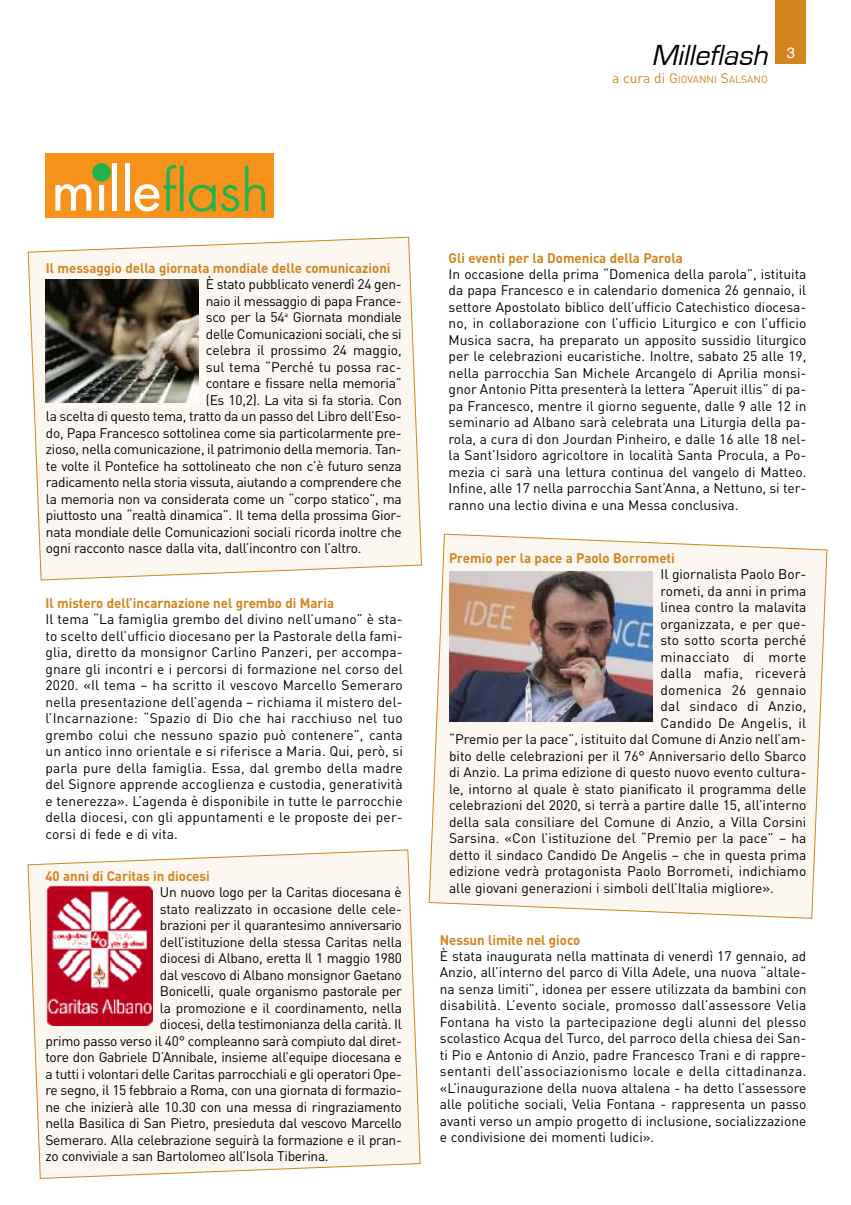
<style>
.page{position:relative;width:851px;height:1205px;background:#fff}
.page>*{position:absolute;margin:0;border:0;box-sizing:border-box;transform-origin:0 0}
.t1{font:italic 30px "Eurostile";color:#000}
.t2{font:15px "Helvetica";color:#fff}
.t3{font:13.75px/16.5px "DIN";letter-spacing:-.02em;color:#000;text-align:justify}
.t4{font:13.75px "DIN";color:#000}
.t5{font:700 13.75px "DIN";color:#d2841f;scale:.96 1}
.t6{font:13.75px "DIN";letter-spacing:.005em;color:#000}
.t7{font:13.75px "DIN";letter-spacing:.02em;color:#000}
.t8{font:10.25px "DIN";color:#d2841f}
.s1{font-size:13.75px}
</style>
<div class="page">
<svg style="left:28px;top:237px;width:394px;height:344px"></svg>
<div style="left:46px;top:154px;width:227px;height:64px;background:#f7931d"></div>
<svg style="left:55px;top:184px;width:36px;height:27px"></svg>
<svg style="left:99px;top:185px;width:6px;height:26px"></svg>
<div style="left:112px;top:163px;width:5px;height:48px;background:#fff"></div>
<hr style="left:125px;top:163px;width:4px;height:48px;background:#fff">
<div style="left:92px;top:163px;width:19px;height:19px;background:#23b24b;border-radius:50%"></div>
<svg style="left:135px;top:165px;width:130px;height:47px"></svg>
<svg style="left:428px;top:533px;width:399px;height:386px"></svg>
<img style="left:45px;top:279px;width:153px;height:124px">
<img style="left:449px;top:571px;width:203px;height:150px">
<svg style="left:27px;top:849px;width:393px;height:330px"></svg>
<img style="left:46px;top:886px;width:106px;height:139px">
<div style="left:775px;top:0;width:30px;height:64px;background:#d2841f"></div>
<h1 class="t1" style="left:651px;top:41px;width:124px">milleflash</h1>
<p class="t8" style="left:612px;top:73px;width:157px"><span class="s1">a cura di G</span>IOVANNI <span class="s1">S</span>ALSANO</p>
<p class="t2" style="left:786px;top:46px;width:10px">3</p>
<p class="t5" style="left:46px;top:260px;width:360px">Il messaggio della giornata mondiale delle comunicazioni</p>
<p class="t3" style="left:206px;top:276px;width:197px">È stato pubblicato venerdì 24 gen-</p>
<p class="t3" style="left:206px;top:293px;width:197px">naio il messaggio di papa France-</p>
<p class="t3" style="left:206px;top:309px;width:197px">sco per la 54<sup>a</sup> Giornata mondiale</p>
<p class="t3" style="left:206px;top:326px;width:197px">delle Comunicazioni sociali, che si</p>
<p class="t4" style="left:206px;top:342px;width:197px">celebra il prossimo 24 maggio,</p>
<p class="t4" style="left:206px;top:359px;width:197px">sul tema “Perché tu possa rac-</p>
<p class="t3" style="left:206px;top:375px;width:197px">contare e fissare nella memoria”</p>
<p class="t3" style="left:206px;top:392px;width:197px">(Es 10,2). La vita si fa storia. Con</p>
<p class="t3" style="left:46px;top:408px;width:357px">la scelta di questo tema, tratto da un passo del Libro dell’Eso-</p>
<p class="t3" style="left:46px;top:425px;width:357px">do, Papa Francesco sottolinea come sia particolarmente pre-</p>
<p class="t3" style="left:46px;top:441px;width:357px">zioso, nella comunicazione, il patrimonio della memoria. Tan-</p>
<p class="t3" style="left:46px;top:458px;width:357px">te volte il Pontefice ha sottolineato che non c’è futuro senza</p>
<p class="t3" style="left:46px;top:474px;width:357px">radicamento nella storia vissuta, aiutando a comprendere che</p>
<p class="t3" style="left:46px;top:491px;width:357px">la memoria non va considerata come un “corpo statico”, ma</p>
<p class="t3" style="left:46px;top:507px;width:357px">piuttosto una “realtà dinamica”. Il tema della prossima Gior-</p>
<p class="t3" style="left:46px;top:524px;width:357px">nata mondiale delle Comunicazioni sociali ricorda inoltre che</p>
<p class="t3" style="left:46px;top:540px;width:317px">ogni racconto nasce dalla vita, dall’incontro con l’altro.</p>
<p class="t5" style="left:45px;top:595px;width:302px">Il mistero dell’incarnazione nel grembo di Maria</p>
<p class="t3" style="left:45px;top:611px;width:359px">Il tema “La famiglia grembo del divino nell’umano” è sta&shy;to scelto dell’ufficio diocesano per la Pastorale della fami&shy;glia, diretto da monsignor Carlino Panzeri, per accompa&shy;gnare gli incontri e i percorsi di formazione nel corso del 2020. «Il tema – ha scritto il vescovo Marcello Semeraro nella presentazione dell’agenda – richiama il mistero del&shy;l’Incarnazione: “Spazio di Dio che hai racchiuso nel tuo grembo colui che nessuno spazio può contenere”, canta un antico inno orientale e si riferisce a Maria. Qui, però, si parla pure della famiglia. Essa, dal grembo della madre del Signore apprende accoglienza e custodia, generatività e tenerezza». L’agenda è disponibile in tutte le parrocchie della diocesi, con gli appuntamenti e le proposte dei per&shy;corsi di fede e di vita.</p>
<p class="t5" style="left:45px;top:868px;width:172px">40 anni di Caritas in diocesi</p>
<p class="t3" style="left:160px;top:884px;width:243px">Un nuovo logo per la Caritas diocesana è</p>
<p class="t3" style="left:160px;top:900px;width:243px">stato realizzato in occasione delle cele-</p>
<p class="t3" style="left:160px;top:917px;width:243px">brazioni per il quarantesimo anniversario</p>
<p class="t3" style="left:160px;top:933px;width:243px">dell’istituzione della stessa Caritas nella</p>
<p class="t3" style="left:160px;top:950px;width:243px">diocesi di Albano, eretta Il 1 maggio 1980</p>
<p class="t3" style="left:160px;top:966px;width:243px">dal vescovo di Albano monsignor Gaetano</p>
<p class="t3" style="left:160px;top:983px;width:243px">Bonicelli, quale organismo pastorale per</p>
<p class="t3" style="left:160px;top:999px;width:243px">la promozione e il coordinamento, nella</p>
<p class="t3" style="left:160px;top:1016px;width:243px">diocesi, della testimonianza della carità. Il</p>
<p class="t3" style="left:45px;top:1032px;width:358px">primo passo verso il 40° compleanno sarà compiuto dal diret-</p>
<p class="t3" style="left:45px;top:1049px;width:358px">tore don Gabriele D’Annibale, insieme all’equipe diocesana e</p>
<p class="t3" style="left:45px;top:1065px;width:358px">a tutti i volontari delle Caritas parrocchiali e gli operatori Ope-</p>
<p class="t3" style="left:45px;top:1082px;width:358px">re segno, il 15 febbraio a Roma, con una giornata di formazio-</p>
<p class="t3" style="left:45px;top:1098px;width:358px">ne che inizierà alle 10.30 con una messa di ringraziamento</p>
<p class="t3" style="left:45px;top:1115px;width:358px">nella Basilica di San Pietro, presieduta dal vescovo Marcello</p>
<p class="t3" style="left:45px;top:1131px;width:358px">Semeraro. Alla celebrazione seguirà la formazione e il pran-</p>
<p class="t3" style="left:45px;top:1148px;width:285px">zo conviviale a san Bartolomeo all’Isola Tiberina.</p>
<p class="t5" style="left:448px;top:250px;width:245px">Gli eventi per la Domenica della Parola</p>
<p class="t3" style="left:448px;top:266px;width:359px">In occasione della prima “Domenica della parola”, istituita da papa Francesco e in calendario domenica 26 gennaio, il settore Apostolato biblico dell’ufficio Catechistico diocesa&shy;no, in collaborazione con l’ufficio Liturgico e con l’ufficio Musica sacra, ha preparato un apposito sussidio liturgico per le celebrazioni eucaristiche. Inoltre, sabato 25 alle 19, nella parrocchia San Michele Arcangelo di Aprilia monsi&shy;gnor Antonio Pitta presenterà la lettera “Aperuit illis” di pa&shy;pa Francesco, mentre il giorno seguente, dalle 9 alle 12 in seminario ad Albano sarà celebrata una Liturgia della pa&shy;rola, a cura di don Jourdan Pinheiro, e dalle 16 alle 18 nel&shy;la Sant’Isidoro agricoltore in località Santa Procula, a Po&shy;mezia ci sarà una lettura continua del vangelo di Matteo.<br>Infine, alle 17 nella parrocchia Sant’Anna, a Nettuno, si ter&shy;ranno una lectio divina e una Messa conclusiva.</p>
<p class="t5" style="left:449px;top:550px;width:237px">Premio per la pace a Paolo Borrometi</p>
<p class="t4" style="left:660px;top:566px;width:147px">Il giornalista Paolo Bor-</p>
<p class="t4" style="left:660px;top:583px;width:147px">rometi, da anni in prima</p>
<p class="t4" style="left:660px;top:599px;width:147px">linea contro la malavita</p>
<p class="t4" style="left:660px;top:616px;width:147px">organizzata, e per que-</p>
<p class="t6" style="left:660px;top:632px;width:147px">sto sotto scorta perché</p>
<p class="t7" style="left:660px;top:649px;width:147px">minacciato di morte</p>
<p class="t7" style="left:660px;top:665px;width:147px">dalla mafia, riceverà</p>
<p class="t7" style="left:660px;top:682px;width:147px">domenica 26 gennaio</p>
<p class="t7" style="left:660px;top:698px;width:147px">dal sindaco di Anzio,</p>
<p class="t7" style="left:660px;top:715px;width:147px">Candido De Angelis, il</p>
<p class="t4" style="left:449px;top:731px;width:359px">“Premio per la pace”, istituito dal Comune di Anzio nell’am-</p>
<p class="t4" style="left:449px;top:748px;width:359px">bito delle celebrazioni per il 76° Anniversario dello Sbarco</p>
<p class="t4" style="left:449px;top:764px;width:359px">di Anzio. La prima edizione di questo nuovo evento cultura-</p>
<p class="t4" style="left:449px;top:781px;width:359px">le, intorno al quale è stato pianificato il programma delle</p>
<p class="t4" style="left:449px;top:797px;width:359px">celebrazioni del 2020, si terrà a partire dalle 15, all’interno</p>
<p class="t6" style="left:449px;top:814px;width:359px">della sala consiliare del Comune di Anzio, a Villa Corsini</p>
<p class="t6" style="left:449px;top:830px;width:359px">Sarsina. «Con l’istituzione del “Premio per la pace” – ha</p>
<p class="t4" style="left:449px;top:847px;width:359px">detto il sindaco Candido De Angelis – che in questa prima</p>
<p class="t6" style="left:449px;top:863px;width:359px">edizione vedrà protagonista Paolo Borrometi, indichiamo</p>
<p class="t4" style="left:449px;top:880px;width:326px">alle giovani generazioni i simboli dell’Italia migliore».</p>
<p class="t5" style="left:440px;top:932px;width:148px">Nessun limite nel gioco</p>
<p class="t3" style="left:440px;top:947px;width:368px">È stata inaugurata nella mattinata di venerdì 17 gennaio, ad Anzio, all’interno del parco di Villa Adele, una nuova “altale&shy;na senza limiti”, idonea per essere utilizzata da bambini con disabilità. L’evento sociale, promosso dall’assessore Velia Fontana ha visto la partecipazione degli alunni del plesso scolastico Acqua del Turco, del parroco della chiesa dei San&shy;ti Pio e Antonio di Anzio, padre Francesco Trani e di rappre&shy;sentanti dell’associazionismo locale e della cittadinanza. «L’inaugurazione della nuova altalena - ha detto l’assessore alle politiche sociali, Velia Fontana - rappresenta un passo avanti verso un ampio progetto di inclusione, socializzazione e condivisione dei momenti ludici».</p>
</div>
